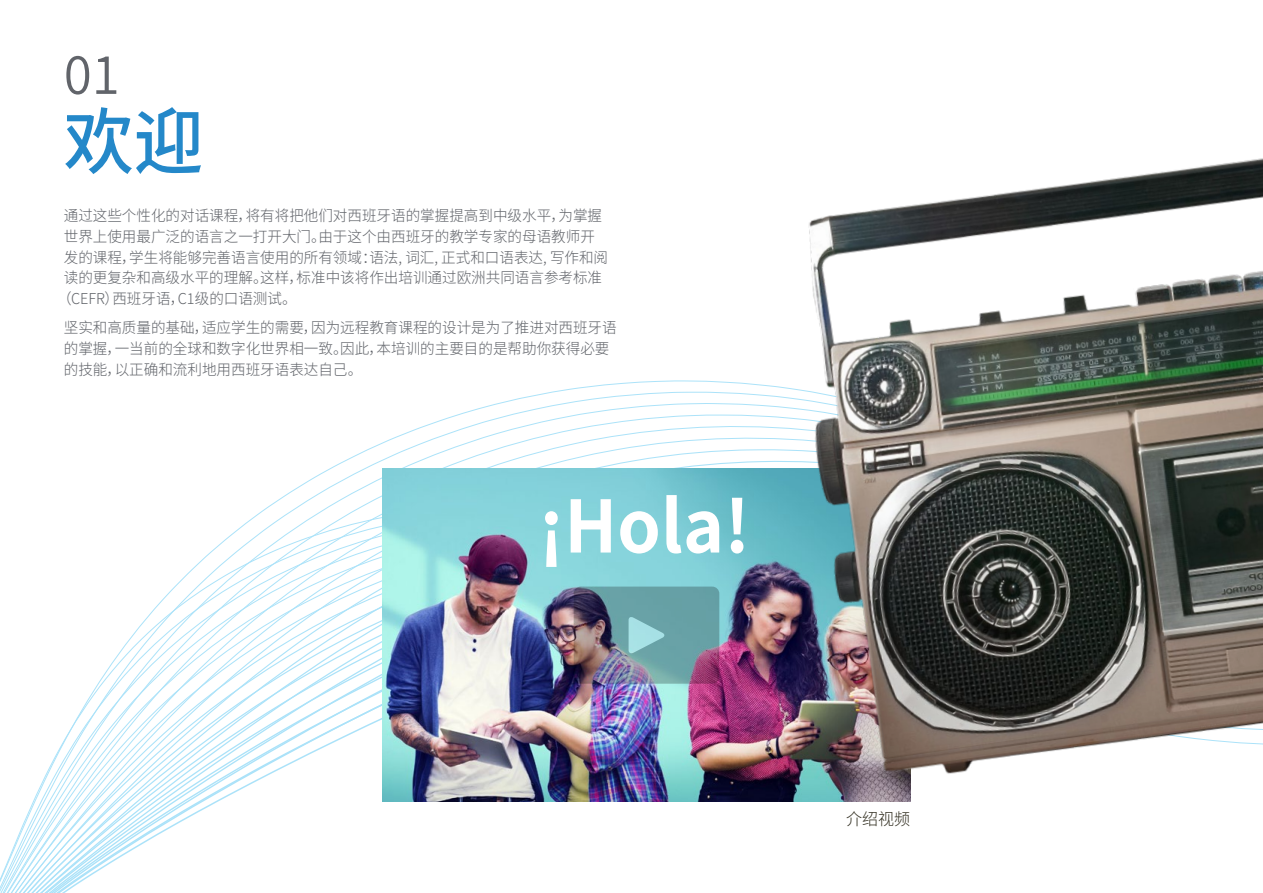
<style>
.page{position:relative;width:1263px;height:893px;background:#fff}
.page>*{position:absolute;margin:0;border:0;box-sizing:border-box;transform-origin:0 0}
.t1{font:700 72px "Source Han Sans CN";color:#fff}
.t2{font:500 72px "Source Han Sans CN";color:#2488c9}
.t3{font:52.5px "Source Han Sans CN";color:#61646a}
.t4{font:300 16.5px "Source Han Sans CN";color:#312e20}
.t5{font:300 15px/20.7px "Source Han Sans CN";color:#61646a}
</style>
<div class="page">
<svg style="left:0;top:381px;width:642px;height:512px"></svg>
<img style="left:383px;top:468px;width:259px;height:334px">
<img style="left:642px;top:158px;width:621px;height:644px">
<img style="left:574px;top:587px;width:145px;height:97px">
<h2 class="t3" style="left:64px;top:45px;width:57px">01</h2>
<h1 class="t2" style="left:64px;top:101px;width:141px">欢迎</h1>
<p class="t5" style="left:64px;top:206px;width:540px">通过这些个性化的对话课程，将有将把他们对西班牙语的掌握提高到中级水平，为掌握</p>
<p class="t5" style="left:64px;top:226px;width:533px">世界上使用最广泛的语言之一打开大门。由于这个由西班牙的教学专家的母语教师开</p>
<p class="t5" style="left:64px;top:247px;width:546px">发的课程，学生将能够完善语言使用的所有领域：语法, 词汇, 正式和口语表达, 写作和阅</p>
<p class="t5" style="left:64px;top:268px;width:540px">读的更复杂和高级水平的理解。这样，标准中该将作出培训通过欧洲共同语言参考标准</p>
<p class="t5" style="left:57px;top:288px;width:241px">（CEFR）西班牙语，C1级的口语测试。</p>
<p class="t5" style="left:64px;top:318px;width:554px">坚实和高质量的基础，适应学生的需要，因为远程教育课程的设计是为了推进对西班牙语的掌握，一当前的全球和数字化世界相一致。因此，本培训的主要目的是帮助你获得必要的技能，以正确和流利地用西班牙语表达自己。</p>
<h1 class="t1" style="left:538px;top:486px;width:213px">¡Hola!</h1>
<p class="t4" style="left:846px;top:809px;width:66px">介绍视频</p>
</div>
